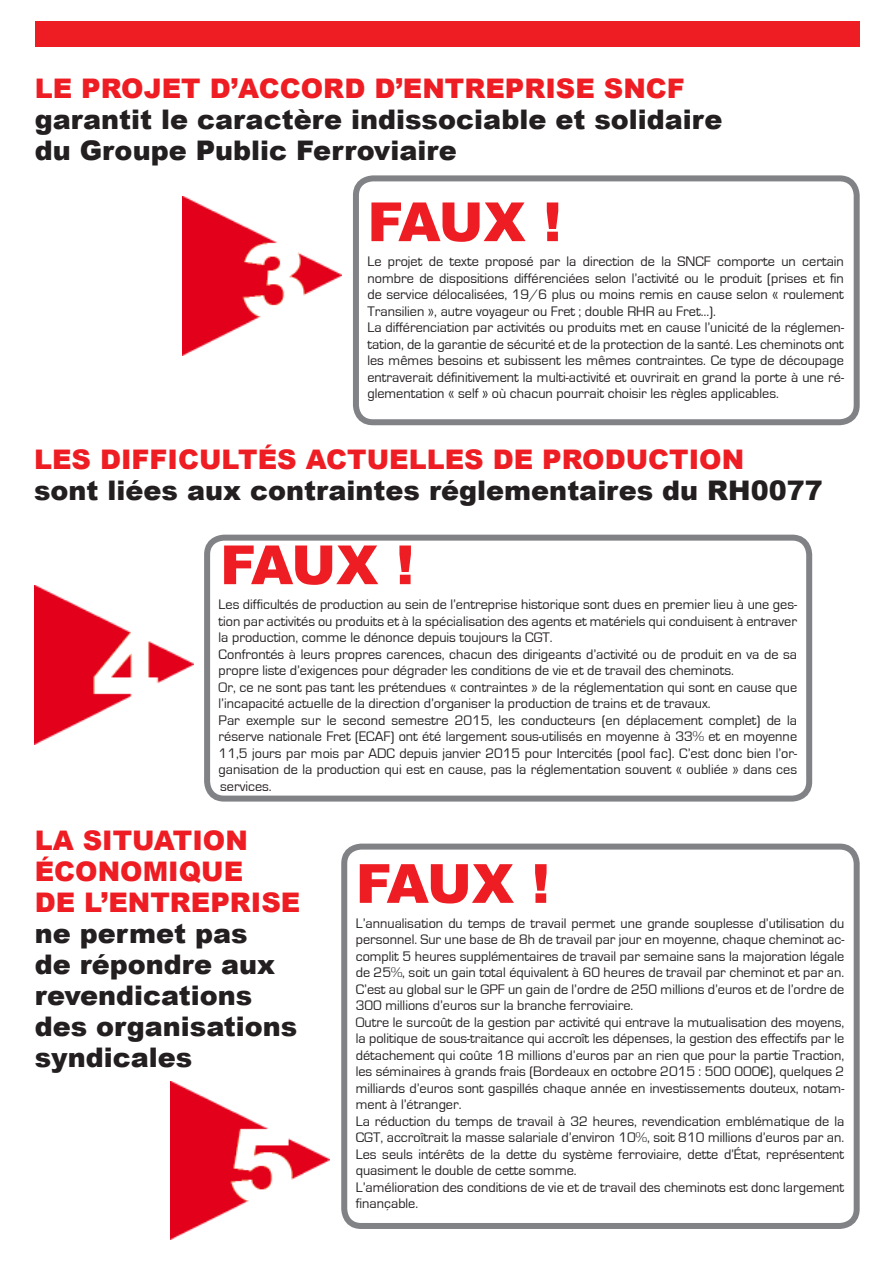
<style>
.page{position:relative;width:893px;height:1263px;background:#fff}
.page>*{position:absolute;margin:0;border:0;box-sizing:border-box;transform-origin:0 0}
.t1{font:900 54px "Arial";letter-spacing:-.035em;color:#ee1d23}
.List_Paragraph{font:900 27px/31px "Arial";color:#231f20}
.List_Paragraph-2{font:900 27px/31px "Arial";color:#ee1d23}
.texte_reponse{font:14.25px/16.5px "Eurostile";color:#231f20;text-align:justify}
</style>
<div class="page">
<div style="left:353px;top:175px;width:507px;height:250px;border:6px solid #808285;border-radius:17px"></div>
<div style="left:35px;top:21px;width:825px;height:26px;background:#ee1d23"></div>
<img style="left:183px;top:197px;width:158px;height:158px">
<img style="left:35px;top:585px;width:158px;height:159px">
<div style="left:204px;top:535px;width:608px;height:266px;border:6px solid #808285;border-radius:17px"></div>
<img style="left:171px;top:1081px;width:159px;height:159px">
<div style="left:341px;top:843px;width:519px;height:386px;border:6px solid #808285;border-radius:17px"></div>
<p class="List_Paragraph-2" style="left:35px;top:73px;width:652px">LE PROJET D’ACCORD D’ENTREPRISE SNCF</p>
<p class="List_Paragraph" style="left:35px;top:104px;width:689px">garantit le caractère indissociable et solidaire</p>
<p class="List_Paragraph" style="left:35px;top:135px;width:424px">du Groupe Public Ferroviaire</p>
<p class="t1" style="left:367px;top:192px;width:196px">FAUX !</p>
<p class="texte_reponse" style="left:367px;top:253px;width:478px">Le projet de texte proposé par la direction de la SNCF comporte un certain nombre de dispositions différenciées selon l’activité ou le produit (prises et fin de service délocalisées, 19/6 plus ou moins remis en cause selon « roulement Transilien », autre voyageur ou Fret ; double RHR au Fret…).</p>
<p class="texte_reponse" style="left:367px;top:319px;width:478px">La différenciation par activités ou produits met en cause l’unicité de la réglemen&shy;tation, de la garantie de sécurité et de la protection de la santé. Les cheminots ont les mêmes besoins et subissent les mêmes contraintes. Ce type de découpage entraverait définitivement la multi-activité et ouvrirait en grand la porte à une ré&shy;glementation « self » où chacun pourrait choisir les règles applicables.</p>
<p class="List_Paragraph-2" style="left:34px;top:444px;width:712px">LES DIFFICULTÉS ACTUELLES DE PRODUCTION</p>
<p class="List_Paragraph" style="left:34px;top:475px;width:790px">sont liées aux contraintes réglementaires du RH0077</p>
<p class="t1" style="left:220px;top:535px;width:196px">FAUX !</p>
<p class="texte_reponse" style="left:219px;top:596px;width:580px">Les difficultés de production au sein de l’entreprise historique sont dues en premier lieu à une ges&shy;tion par activités ou produits et à la spécialisation des agents et matériels qui conduisent à entraver la production, comme le dénonce depuis toujours la CGT.</p>
<p class="texte_reponse" style="left:219px;top:646px;width:580px">Confrontés à leurs propres carences, chacun des dirigeants d’activité ou de produit en va de sa propre liste d’exigences pour dégrader les conditions de vie et de travail des cheminots.</p>
<p class="texte_reponse" style="left:219px;top:679px;width:580px">Or, ce ne sont pas tant les prétendues « contraintes » de la réglementation qui sont en cause que l’incapacité actuelle de la direction d’organiser la production de trains et de travaux.</p>
<p class="texte_reponse" style="left:219px;top:712px;width:580px">Par exemple sur le second semestre 2015, les conducteurs (en déplacement complet) de la réserve nationale Fret (ECAF) ont été largement sous-utilisés en moyenne à 33% et en moyenne 11,5 jours par mois par ADC depuis janvier 2015 pour Intercités (pool fac). C’est donc bien l’or&shy;ganisation de la production qui est en cause, pas la réglementation souvent « oubliée » dans ces services.</p>
<p class="List_Paragraph-2" style="left:35px;top:825px;width:215px">LA SITUATION<br>ÉCONOMIQUE</p>
<p class="List_Paragraph-2" style="left:35px;top:887px;width:267px">DE L’ENTREPRISE</p>
<p class="List_Paragraph" style="left:35px;top:918px;width:264px">ne permet pas<br>de répondre aux revendications des organisations syndicales</p>
<p class="t1" style="left:356px;top:853px;width:196px">FAUX !</p>
<p class="texte_reponse" style="left:356px;top:915px;width:490px">L’annualisation du temps de travail permet une grande souplesse d’utilisation du personnel. Sur une base de 8h de travail par jour en moyenne, chaque cheminot ac&shy;complit 5 heures supplémentaires de travail par semaine sans la majoration légale de 25%, soit un gain total équivalent à 60 heures de travail par cheminot et par an.<br>C’est au global sur le GPF un gain de l’ordre de 250 millions d’euros et de l’ordre de 300 millions d’euros sur la branche ferroviaire.</p>
<p class="texte_reponse" style="left:356px;top:1014px;width:490px">Outre le surcoût de la gestion par activité qui entrave la mutualisation des moyens, la politique de sous-traitance qui accroît les dépenses, la gestion des effectifs par le détachement qui coûte 18 millions d’euros par an rien que pour la partie Traction, les séminaires à grands frais (Bordeaux en octobre 2015 : 500 000€), quelques 2 milliards d’euros sont gaspillés chaque année en investissements douteux, notam&shy;ment à l’étranger.</p>
<p class="texte_reponse" style="left:356px;top:1113px;width:490px">La réduction du temps de travail à 32 heures, revendication emblématique de la<br>CGT, accroîtrait la masse salariale d’environ 10%, soit 810 millions d’euros par an.</p>
<p class="texte_reponse" style="left:356px;top:1146px;width:490px">Les seuls intérêts de la dette du système ferroviaire, dette d’État, représentent quasiment le double de cette somme.</p>
<p class="texte_reponse" style="left:356px;top:1179px;width:490px">L’amélioration des conditions de vie et de travail des cheminots est donc largement finançable.</p>
</div>
